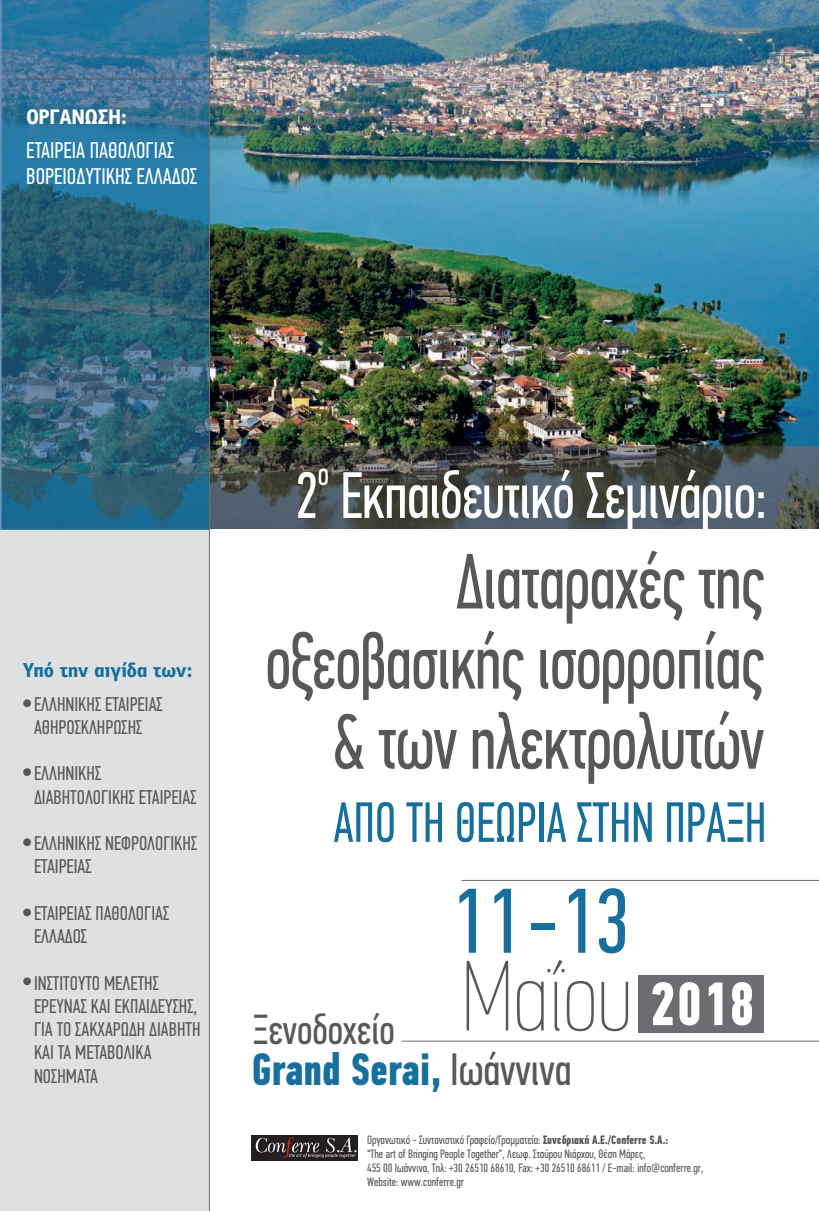
<style>
.page{position:relative;width:819px;height:1211px;background:#fff}
.page>*{position:absolute;margin:0;border:0;box-sizing:border-box;transform-origin:0 0}
.t1{font:100.01px "PF Din Text Comp Pro X Thin";color:#57585a}
.t2{font:91.96px "PF Din Text Comp Pro";color:#176f9e}
.t3{font:78.4px/80.1px "PF Din Text Comp Pro";letter-spacing:-.01em;color:#57585a;text-align:right;scale:.9 1}
.t4{font:65.62px "PF Din Text Comp Pro";letter-spacing:-.01em;color:#fff;scale:.93 1}
.t5{font:56.79px "PF Din Text Comp Pro";color:#176f9e;scale:.9 1}
.t6{font:700 45.32px "PF Din Text Comp Pro";color:#176f9e}
.t7{font:42.09px "PF Din Text Comp Pro";color:#57585a}
.t8{font:32.81px "PF Din Text Comp Pro";color:#fff;scale:.93 1}
.t9{font:22.75px/26.6px "PF Din Text Comp Pro";color:#fff}
.t10{font:19.86px/23.3px "PF Din Text Comp Pro";color:#57585a}
.t11{font:12.08px/14.2px "PF Din Text Comp Pro";color:#57585a}
.s1{font-family:"PF Din Text Comp Pro";font-weight:700;font-size:61.25px;color:#fff}
.s2{font-weight:400;color:#57585a}
.s3{font-weight:700}
</style>
<div class="page">
<div style="left:1px;top:0;width:208px;height:1210px;background:#dfe0e2"></div>
<img style="left:2px;top:0;width:817px;height:529px">
<hr style="left:461px;top:880px;width:358px;height:1px;background:#6c6d70">
<div style="left:638px;top:974px;width:125px;height:58px;background:#6c6d70"></div>
<hr style="left:401px;top:1040px;width:418px;height:1px;background:#6c6d70">
<img style="left:210px;top:446px;width:609px;height:82px">
<div style="left:251px;top:1134px;width:107px;height:26px;background:#231f20"></div>
<svg style="left:255px;top:1137px;width:101px;height:20px"></svg>
<div style="left:23px;top:699px;width:8px;height:8px;background:#57585a;border-radius:50%"></div>
<div style="left:23px;top:768px;width:8px;height:8px;background:#57585a;border-radius:50%"></div>
<div style="left:23px;top:838px;width:8px;height:8px;background:#57585a;border-radius:50%"></div>
<div style="left:23px;top:908px;width:8px;height:8px;background:#57585a;border-radius:50%"></div>
<div style="left:23px;top:977px;width:8px;height:8px;background:#57585a;border-radius:50%"></div>
<hr style="left:16px;top:79px;width:218px;height:1px;background:#57585a">
<hr style="left:209px;top:0;width:1px;height:1210px;background:#6c6d70">
<svg style="left:27px;top:109px;width:99px;height:16px;background:#2b6d90"></svg>
<svg style="left:23px;top:661px;width:30px;height:15px"></svg>
<svg style="left:60px;top:666px;width:28px;height:10px"></svg>
<svg style="left:95px;top:661px;width:51px;height:19px"></svg>
<svg style="left:153px;top:666px;width:38px;height:10px"></svg>
<h3 class="t9" style="left:26px;top:139px;width:172px">ΕΤΑΙΡΕΙΑ ΠΑΘΟΛΟΓΙΑΣ<br>ΒΟΡΕΙΟΔΥΤΙΚΗΣ ΕΛΛΑΔΟΣ</h3>
<h3 class="t10" style="left:34px;top:694px;width:130px">ΕΛΛΗΝΙΚΗΣ ΕΤΑΙΡΕΙΑΣ<br>ΑΘΗΡΟΣΚΛΗΡΩΣΗΣ</h3>
<h3 class="t10" style="left:34px;top:763px;width:164px">ΕΛΛΗΝΙΚΗΣ<br>ΔΙΑΒΗΤΟΛΟΓΙΚΗΣ ΕΤΑΙΡΕΙΑΣ</h3>
<h3 class="t10" style="left:34px;top:833px;width:165px">ΕΛΛΗΝΙΚΗΣ ΝΕΦΡΟΛΟΓΙΚΗΣ<br>ΕΤΑΙΡΕΙΑΣ</h3>
<h3 class="t10" style="left:34px;top:903px;width:137px">ΕΤΑΙΡΕΙΑΣ ΠΑΘΟΛΟΓΙΑΣ<br>ΕΛΛΑΔΟΣ</h3>
<h3 class="t10" style="left:34px;top:972px;width:168px">ΙΝΣΤΙΤΟΥΤΟ ΜΕΛΕΤΗΣ<br>ΕΡΕΥΝΑΣ ΚΑΙ ΕΚΠΑΙΔΕΥΣΗΣ,<br>ΓΙΑ ΤΟ ΣΑΚΧΑΡΩΔΗ ΔΙΑΒΗΤΗ<br>ΚΑΙ ΤΑ ΜΕΤΑΒΟΛΙΚΑ<br>ΝΟΣΗΜΑΤΑ</h3>
<h3 class="t8" style="left:318px;top:460px;width:13px">ο</h3>
<h3 class="t4" style="left:295px;top:468px;width:509px">2 Εκπαιδευτικό Σεμινάριο:</h3>
<h3 class="t3" style="left:265px;top:549px;width:555px">Διαταραχές της οξεοβασικής ισορροπίας &amp; των ηλεκτρολυτών</h3>
<h3 class="t5" style="left:333px;top:799px;width:483px">ΑΠΟ ΤΗ ΘΕΩΡΙΑ ΣΤΗΝ ΠΡΑΞΗ</h3>
<h3 class="t7" style="left:253px;top:1011px;width:143px">Ξενοδοχείο</h3>
<h2 class="t2" style="left:450px;top:883px;width:181px">11-13</h2>
<h1 class="t1" style="left:461px;top:955px;width:295px">Μαΐου <span class="s1">2018</span></h1>
<h3 class="t6" style="left:251px;top:1051px;width:321px">Grand Serai, <span class="s2">Ιωάννινα</span></h3>
<p class="t11" style="left:367px;top:1133px;width:338px">Οργανωτικό - Συντονιστικό Γραφείο/Γραμματεία: <span class="s3">Συνεδριακή A.E./Conferre S.A.:<br></span>“The art of Bringing People Together”, Λεωφ. Σταύρου Νιάρχου, Θέση Μάρες,<br>455 00 Ιωάννινα, Τηλ: +30 26510 68610, Fax: +30 26510 68611 / E-mail: info@conferre.gr, Website: www.conferre.gr</p>
</div>
